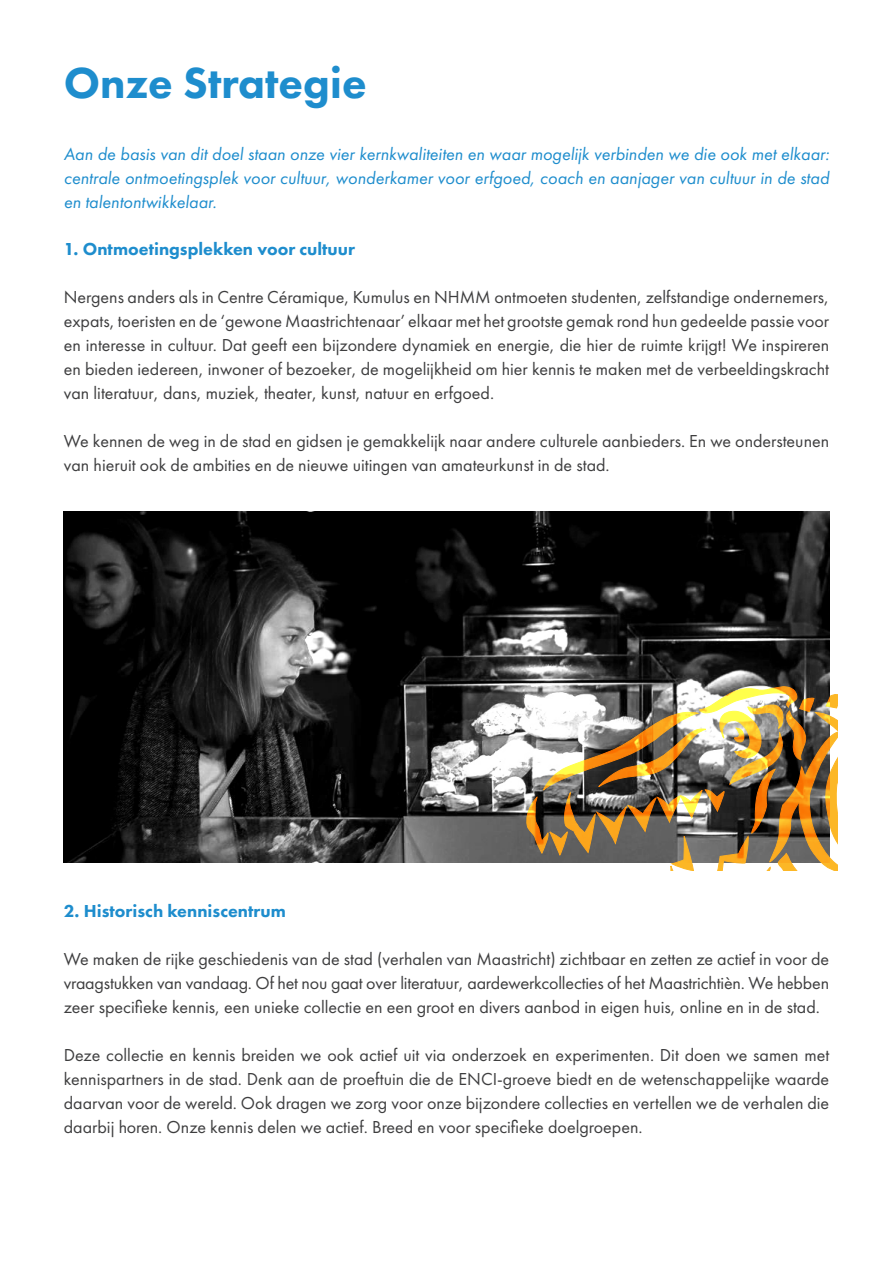
<style>
.page{position:relative;width:893px;height:1263px;background:#fff}
.page>*{position:absolute;margin:0;border:0;box-sizing:border-box;transform-origin:0 0}
.t1{font:800 45px "Futura PT";color:#1e8dcd}
.t2{font:18px/24px "Futura PT";color:#3e3e3f;text-align:justify}
.t3{font:italic 18px/24px "Futura PT";color:#1e8dcd;text-align:justify}
.t4{font:800 18px "Futura PT";color:#1e8dcd}
</style>
<div class="page">
<img style="left:64px;top:511px;width:765px;height:351px">
<svg style="left:527px;top:687px;width:311px;height:183px"></svg>
<p class="t1" style="left:64px;top:55px;width:305px">Onze Strategie</p>
<p class="t3" style="left:64px;top:142px;width:767px">Aan de basis van dit doel staan onze vier kernkwaliteiten en waar mogelijk verbinden we die ook met elkaar: centrale ontmoetingsplek voor cultuur, wonderkamer voor erfgoed, coach en aanjager van cultuur in de stad en talentontwikkelaar.</p>
<p class="t4" style="left:64px;top:238px;width:293px">1. Ontmoetingsplekken voor cultuur</p>
<p class="t2" style="left:64px;top:285px;width:767px">Nergens anders als in Centre Céramique, Kumulus en NHMM ontmoeten studenten, zelfstandige ondernemers, expats, toeristen en de ‘gewone Maastrichtenaar’ elkaar met het grootste gemak rond hun gedeelde passie voor en interesse in cultuur. Dat geeft een bijzondere dynamiek en energie, die hier de ruimte krijgt! We inspireren en bieden iedereen, inwoner of bezoeker, de mogelijkheid om hier kennis te maken met de verbeeldingskracht van literatuur, dans, muziek, theater, kunst, natuur en erfgoed.</p>
<p class="t2" style="left:64px;top:429px;width:767px">We kennen de weg in de stad en gidsen je gemakkelijk naar andere culturele aanbieders. En we ondersteunen van hieruit ook de ambities en de nieuwe uitingen van amateurkunst in de stad.</p>
<p class="t4" style="left:64px;top:899px;width:224px">2. Historisch kenniscentrum</p>
<p class="t2" style="left:64px;top:946px;width:767px">We maken de rijke geschiedenis van de stad (verhalen van Maastricht) zichtbaar en zetten ze actief in voor de vraagstukken van vandaag. Of het nou gaat over literatuur, aardewerkcollecties of het Maastrichtièn. We hebben zeer specifieke kennis, een unieke collectie en een groot en divers aanbod in eigen huis, online en in de stad.</p>
<p class="t2" style="left:64px;top:1042px;width:767px">Deze collectie en kennis breiden we ook actief uit via onderzoek en experimenten. Dit doen we samen met kennispartners in de stad. Denk aan de proeftuin die de ENCI-groeve biedt en de wetenschappelijke waarde daarvan voor de wereld. Ook dragen we zorg voor onze bijzondere collecties en vertellen we de verhalen die daarbij horen. Onze kennis delen we actief. Breed en voor specifieke doelgroepen.</p>
</div>
